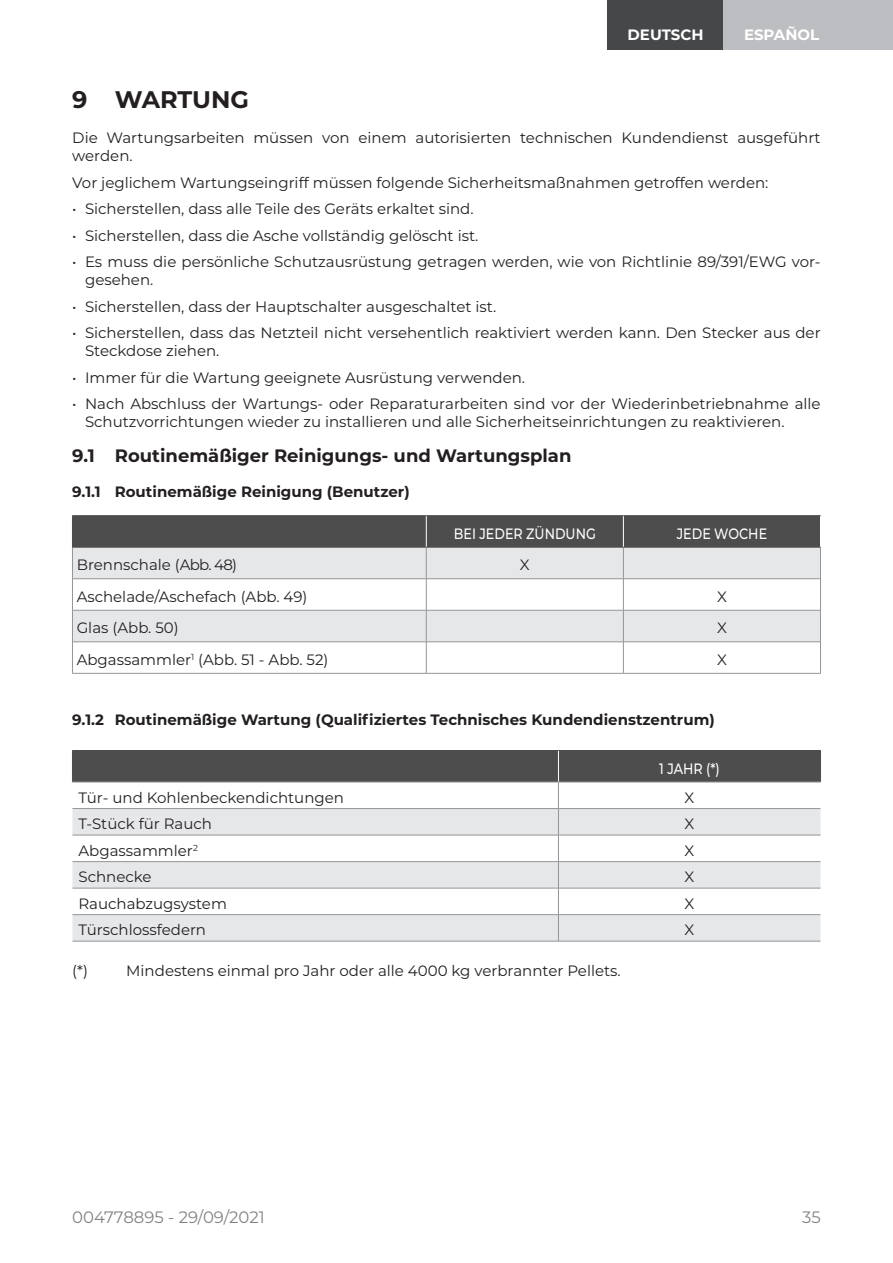
<style>
.page{position:relative;width:893px;height:1263px;background:#fff}
.page>*{position:absolute;margin:0;border:0;box-sizing:border-box;transform-origin:0 0}
.t1{font:700 24px "Montserrat";letter-spacing:-.005em;color:#231f20}
.t2{font:700 18px "Montserrat";color:#231f20}
.t3{font:16.5px "Montserrat";color:#838282}
.t4{font:15px/18px "Montserrat";color:#231f20}
.t5{font:700 15px "Montserrat";color:#231f20}
.t6{font:500 15px "Montserrat";color:#fff;scale:.85 1}
.t7{font:700 15px "Montserrat";color:#fff}
</style>
<div class="page">
<div style="left:608px;top:0;width:116px;height:50px;background:#454749"></div>
<div style="left:724px;top:0;width:169px;height:50px;background:#bdbec1"></div>
<div style="left:73px;top:516px;width:747px;height:31px;background:#4e4d4d"></div>
<svg style="left:73px;top:548px;width:747px;height:93px;fill:#e6e7e9"></svg>
<hr style="left:426px;top:547px;width:1px;height:31px;background:#939598">
<hr style="left:623px;top:547px;width:1px;height:31px;background:#939598">
<hr style="left:820px;top:547px;width:1px;height:31px;background:#939598">
<hr style="left:426px;top:579px;width:1px;height:31px;background:#939598">
<hr style="left:623px;top:579px;width:1px;height:31px;background:#939598">
<hr style="left:820px;top:579px;width:1px;height:31px;background:#939598">
<hr style="left:426px;top:610px;width:1px;height:32px;background:#939598">
<hr style="left:623px;top:610px;width:1px;height:32px;background:#939598">
<hr style="left:820px;top:610px;width:1px;height:32px;background:#939598">
<hr style="left:426px;top:642px;width:1px;height:31px;background:#939598">
<hr style="left:623px;top:642px;width:1px;height:31px;background:#939598">
<hr style="left:820px;top:642px;width:1px;height:31px;background:#939598">
<hr style="left:426px;top:516px;width:1px;height:31px;background:#fff">
<hr style="left:623px;top:516px;width:1px;height:31px;background:#fff">
<hr style="left:72px;top:578px;width:354px;height:1px;background:#939598">
<hr style="left:426px;top:578px;width:197px;height:1px;background:#939598">
<hr style="left:623px;top:578px;width:198px;height:1px;background:#939598">
<hr style="left:72px;top:610px;width:354px;height:1px;background:#939598">
<hr style="left:426px;top:610px;width:197px;height:1px;background:#939598">
<hr style="left:623px;top:610px;width:198px;height:1px;background:#939598">
<hr style="left:72px;top:641px;width:354px;height:1px;background:#939598">
<hr style="left:426px;top:641px;width:197px;height:1px;background:#939598">
<hr style="left:623px;top:641px;width:198px;height:1px;background:#939598">
<hr style="left:72px;top:673px;width:354px;height:1px;background:#939598">
<hr style="left:426px;top:673px;width:197px;height:1px;background:#939598">
<hr style="left:623px;top:673px;width:198px;height:1px;background:#939598">
<hr style="left:72px;top:547px;width:1px;height:31px;background:#939598">
<hr style="left:72px;top:579px;width:1px;height:31px;background:#939598">
<hr style="left:72px;top:610px;width:1px;height:32px;background:#939598">
<hr style="left:72px;top:642px;width:1px;height:31px;background:#939598">
<hr style="left:72px;top:515px;width:354px;height:1px;background:#4e4d4d">
<hr style="left:72px;top:516px;width:1px;height:31px;background:#4e4d4d">
<hr style="left:426px;top:515px;width:197px;height:1px;background:#4e4d4d">
<hr style="left:623px;top:515px;width:198px;height:1px;background:#4e4d4d">
<hr style="left:72px;top:547px;width:354px;height:1px;background:#4e4d4d">
<hr style="left:426px;top:547px;width:197px;height:1px;background:#4e4d4d">
<hr style="left:623px;top:547px;width:198px;height:1px;background:#4e4d4d">
<svg style="left:72px;top:751px;width:748px;height:190px"></svg>
<hr style="left:558px;top:751px;width:1px;height:31px;background:#fff">
<hr style="left:72px;top:751px;width:1px;height:31px;background:#4e4d4d">
<hr style="left:820px;top:751px;width:1px;height:31px;background:#4e4d4d">
<hr style="left:72px;top:808px;width:486px;height:1px;background:#939598">
<hr style="left:558px;top:808px;width:262px;height:1px;background:#939598">
<hr style="left:72px;top:835px;width:486px;height:1px;background:#939598">
<hr style="left:558px;top:835px;width:262px;height:1px;background:#939598">
<hr style="left:72px;top:861px;width:486px;height:1px;background:#939598">
<hr style="left:558px;top:861px;width:262px;height:1px;background:#939598">
<hr style="left:72px;top:888px;width:486px;height:1px;background:#939598">
<hr style="left:558px;top:888px;width:262px;height:1px;background:#939598">
<hr style="left:72px;top:750px;width:486px;height:1px;background:#4e4d4d">
<hr style="left:558px;top:750px;width:263px;height:1px;background:#4e4d4d">
<hr style="left:72px;top:782px;width:486px;height:1px;background:#939598">
<hr style="left:558px;top:782px;width:263px;height:1px;background:#939598">
<hr style="left:72px;top:914px;width:486px;height:1px;background:#939598">
<hr style="left:558px;top:914px;width:262px;height:1px;background:#939598">
<hr style="left:72px;top:941px;width:486px;height:1px;background:#939598">
<hr style="left:558px;top:941px;width:262px;height:1px;background:#939598">
<p class="t7" style="left:628px;top:24px;width:77px">DEUTSCH</p>
<p class="t7" style="left:744px;top:24px;width:77px">ESPAÑOL</p>
<h1 class="t1" style="left:72px;top:82px;width:178px">9 WARTUNG</h1>
<p class="t4" style="left:72px;top:128px;width:750px">Die Wartungsarbeiten müssen von einem autorisierten technischen Kundendienst ausgeführt werden.</p>
<p class="t4" style="left:72px;top:173px;width:698px">Vor jeglichem Wartungseingriff müssen folgende Sicherheitsmaßnahmen getroffen werden:</p>
<p class="t4" style="left:72px;top:199px;width:403px">• Sicherstellen, dass alle Teile des Geräts erkaltet sind.</p>
<p class="t4" style="left:72px;top:226px;width:408px">• Sicherstellen, dass die Asche vollständig gelöscht ist.</p>
<p class="t4" style="left:85px;top:252px;width:737px;text-indent:-13px">• Es muss die persönliche Schutzausrüstung getragen werden, wie von Richtlinie 89/391/EWG vor&shy;gesehen.</p>
<p class="t4" style="left:72px;top:297px;width:425px">• Sicherstellen, dass der Hauptschalter ausgeschaltet ist.</p>
<p class="t4" style="left:85px;top:323px;width:737px;text-indent:-13px">• Sicherstellen, dass das Netzteil nicht versehentlich reaktiviert werden kann. Den Stecker aus der<br>Steckdose ziehen.</p>
<p class="t4" style="left:72px;top:368px;width:454px">• Immer für die Wartung geeignete Ausrüstung verwenden.</p>
<p class="t4" style="left:85px;top:394px;width:737px;text-indent:-13px">• Nach Abschluss der Wartungs- oder Reparaturarbeiten sind vor der Wiederinbetriebnahme alle<br>Schutzvorrichtungen wieder zu installieren und alle Sicherheitseinrichtungen zu reaktivieren.</p>
<p class="t2" style="left:72px;top:442px;width:501px">9.1 Routinemäßiger Reinigungs- und Wartungsplan</p>
<p class="t5" style="left:72px;top:481px;width:339px">9.1.1 Routinemäßige Reinigung (Benutzer)</p>
<p class="t6" style="left:454px;top:523px;width:169px">BEI JEDER ZÜNDUNG</p>
<p class="t6" style="left:677px;top:523px;width:108px">JEDE WOCHE</p>
<p class="t4" style="left:77px;top:555px;width:162px">Brennschale (Abb. 48)</p>
<p class="t4" style="left:520px;top:555px;width:11px">X</p>
<p class="t4" style="left:77px;top:587px;width:232px">Aschelade/Aschefach (Abb. 49)</p>
<p class="t4" style="left:717px;top:587px;width:11px">X</p>
<p class="t4" style="left:77px;top:618px;width:104px">Glas (Abb. 50)</p>
<p class="t4" style="left:717px;top:618px;width:11px">X</p>
<p class="t4" style="left:77px;top:650px;width:253px">Abgassammler<sup>1</sup> (Abb. 51 - Abb. 52)</p>
<p class="t4" style="left:717px;top:650px;width:11px">X</p>
<p class="t5" style="left:72px;top:709px;width:644px">9.1.2 Routinemäßige Wartung (Qualifiziertes Technisches Kundendienstzentrum)</p>
<p class="t6" style="left:659px;top:758px;width:73px">1 JAHR (*)</p>
<p class="t4" style="left:78px;top:788px;width:267px">Tür- und Kohlenbeckendichtungen</p>
<p class="t4" style="left:685px;top:788px;width:11px">X</p>
<p class="t4" style="left:78px;top:814px;width:135px">T-Stück für Rauch</p>
<p class="t4" style="left:685px;top:814px;width:11px">X</p>
<p class="t4" style="left:78px;top:841px;width:121px">Abgassammler<sup>2</sup></p>
<p class="t4" style="left:685px;top:841px;width:11px">X</p>
<p class="t4" style="left:78px;top:867px;width:75px">Schnecke</p>
<p class="t4" style="left:685px;top:867px;width:11px">X</p>
<p class="t4" style="left:78px;top:894px;width:150px">Rauchabzugsystem</p>
<p class="t4" style="left:685px;top:894px;width:11px">X</p>
<p class="t4" style="left:78px;top:920px;width:129px">Türschlossfedern</p>
<p class="t4" style="left:685px;top:920px;width:11px">X</p>
<p class="t4" style="left:72px;top:961px;width:17px">(*)</p>
<p class="t4" style="left:126px;top:961px;width:496px">Mindestens einmal pro Jahr oder alle 4000 kg verbrannter Pellets.</p>
<p class="t3" style="left:72px;top:1206px;width:194px">004778895 - 29/09/2021</p>
<p class="t3" style="left:802px;top:1206px;width:20px">35</p>
</div>
